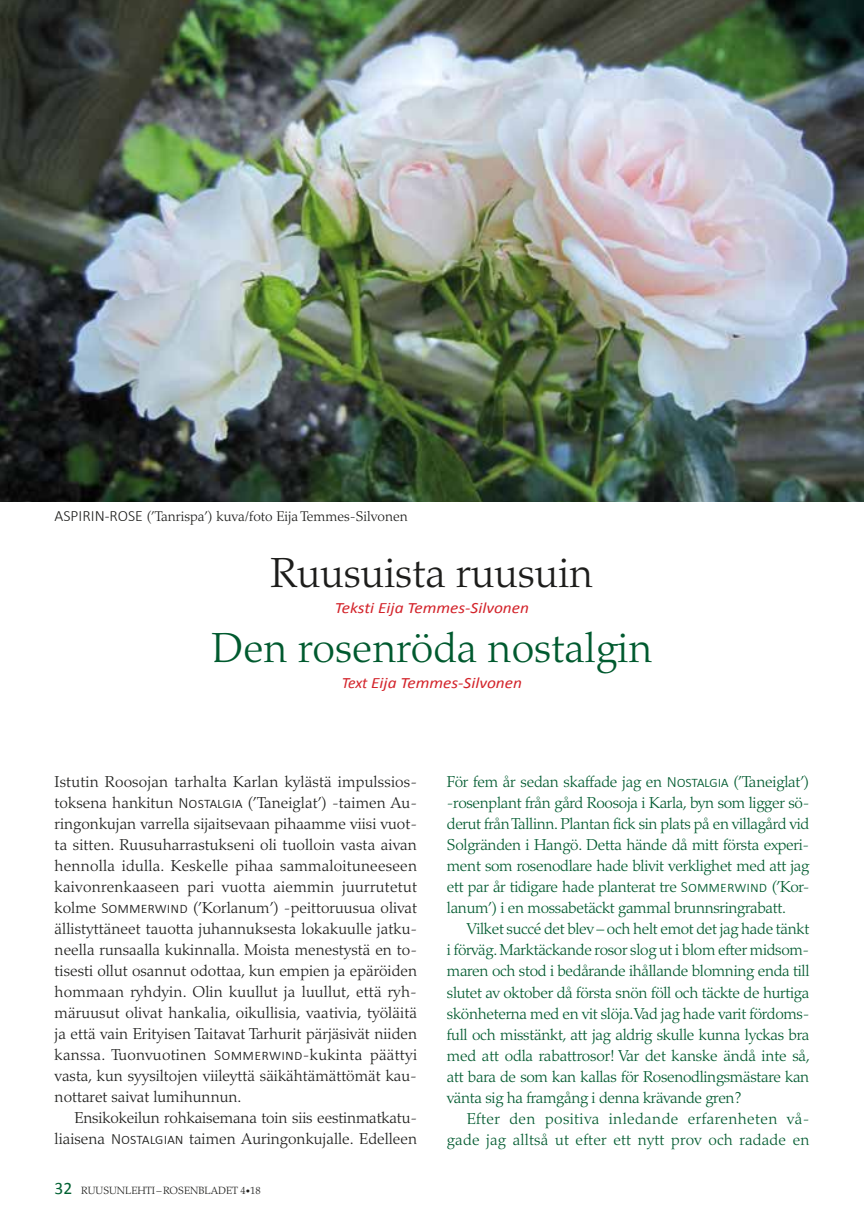
<style>
.page{position:relative;width:864px;height:1231px;background:#fff}
.page>*{position:absolute;margin:0;border:0;box-sizing:border-box;transform-origin:0 0}
.t1{font:300 42px "Palatino LT Std";color:#005a2f}
.t2{font:300 42px "Palatino LT Std";color:#1d1d1b}
.t3{font:300 15.75px/21px "Palatino LT Std";color:#1d1d1b;text-align:justify}
.t4{font:300 15.75px/21px "Palatino LT Std";letter-spacing:-.02em;color:#005a2f;text-align:justify}
.t5{font:300 15.75px/21px "Palatino LT Std";letter-spacing:.01em;color:#005a2f;text-align:right}
.t6{font:italic 15.75px "Calibri";color:#d3232a;scale:1.1 1}
.t7{font:italic 15.75px "Calibri";color:#d3232a}
.t8{font:300 14px "Palatino LT Std";color:#1d1d1b}
.t9{font:300 10.5px "Palatino LT Std";color:#1d1d1b}
.s1{font-family:"Calibri";font-size:15.75px}
.s2{font-family:"Calibri"}
.s3{font-family:"Calibri";font-weight:400;font-size:17.5px;color:#006132}
.s4{font-size:8.75px}
</style>
<div class="page">
<img style="left:0;top:0;width:863px;height:502px">
<p class="t8" style="left:55px;top:508px;width:355px"><span class="s1">ASPIRIN-ROSE</span> (’Tanrispa’) kuva/foto Eija Temmes-Silvonen</p>
<h1 class="t2" style="left:270px;top:548px;width:324px">Ruusuista ruusuin</h1>
<p class="t6" style="left:335px;top:597px;width:178px">Teksti Eija Temmes-Silvonen</p>
<h1 class="t1" style="left:211px;top:623px;width:442px">Den rosenröda nostalgin</h1>
<p class="t7" style="left:342px;top:672px;width:181px">Text Eija Temmes-Silvonen</p>
<p class="t3" style="left:55px;top:771px;width:364px">Istutin Roosojan tarhalta Karlan kylästä impulssios&shy;toksena hankitun <span class="s2">Nostalgia</span> (’Taneiglat’) -taimen Au&shy;ringonkujan varrella sijaitsevaan pihaamme viisi vuot&shy;ta sitten. Ruusuharrastukseni oli tuolloin vasta aivan hennolla idulla. Keskelle pihaa sammaloituneeseen kaivonrenkaaseen pari vuotta aiemmin juurrutetut kolme <span class="s2">Sommerwind</span> (’Korlanum’) -peittoruusua olivat ällistyttäneet tauotta juhannuksesta lokakuulle jatku&shy;neella runsaalla kukinnalla. Moista menestystä en to&shy;tisesti ollut osannut odottaa, kun empien ja epäröiden hommaan ryhdyin. Olin kuullut ja luullut, että ryh&shy;märuusut olivat hankalia, oikullisia, vaativia, työläitä ja että vain Erityisen Taitavat Tarhurit pärjäsivät niiden kanssa. Tuonvuotinen <span class="s2">Sommerwind</span>-kukinta päättyi vasta, kun syysiltojen viileyttä säikähtämättömät kau&shy;nottaret saivat lumihunnun.</p>
<p class="t3" style="left:55px;top:1107px;width:364px;text-align:right">Ensikokeilun rohkaisemana toin siis eestinmatkatu&shy;liaisena <span class="s2">Nostalgian</span> taimen Auringonkujalle. Edelleen</p>
<p class="t9" style="left:55px;top:1184px;width:207px"><span class="s3">32</span> RUUSUNLEHTI –ROSENBLADET 4<span class="s4">•</span>18</p>
<p class="t4" style="left:446px;top:771px;width:364px">För fem år sedan skaffade jag en <span class="s2">Nostalgia</span> (’Taneiglat’) -rosenplant från gård Roosoja i Karla, byn som ligger sö&shy;derut från Tallinn. Plantan fick sin plats på en villagård vid Solgränden i Hangö. Detta hände då mitt första experi&shy;ment som rosenodlare hade blivit verklighet med att jag ett par år tidigare hade planterat tre <span class="s2">Sommerwind</span> (’Kor&shy;lanum’) i en mossabetäckt gammal brunnsringrabatt.</p>
<p class="t4" style="left:446px;top:918px;width:364px;text-indent:20px">Vilket succé det blev – och helt emot det jag hade tänkt i förväg. Marktäckande rosor slog ut i blom efter midsom&shy;maren och stod i bedårande ihållande blomning enda till slutet av oktober då första snön föll och täckte de hurtiga skönheterna med en vit slöja. Vad jag hade varit fördoms&shy;full och misstänkt, att jag aldrig skulle kunna lyckas bra med att odla rabattrosor! Var det kanske ändå inte så, att bara de som kan kallas för Rosenodlingsmästare kan vänta sig ha framgång i denna krävande gren?</p>
<p class="t5" style="left:446px;top:1107px;width:364px">Efter den positiva inledande erfarenheten vå&shy;gade jag alltså ut efter ett nytt prov och radade en</p>
</div>
